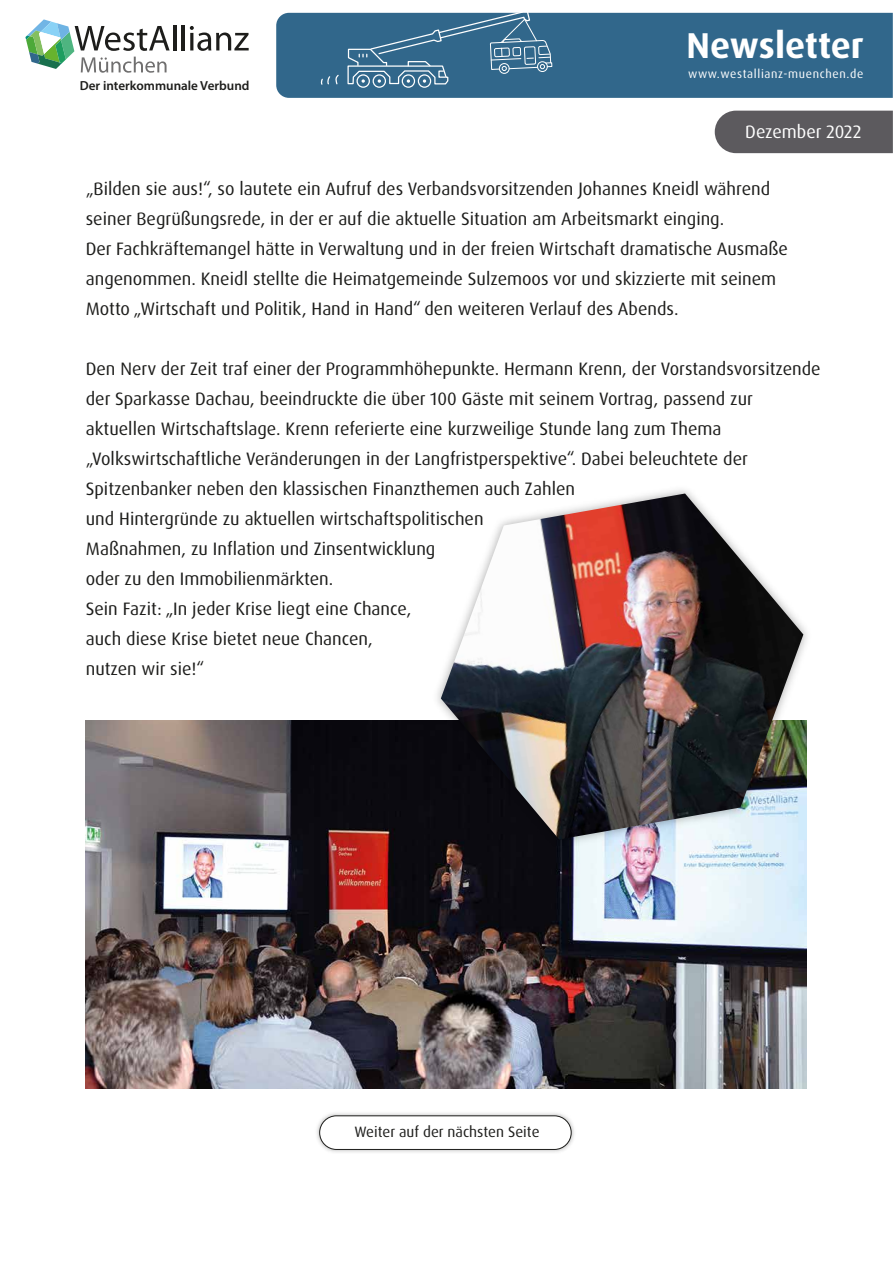
<style>
.page{position:relative;width:893px;height:1263px;background:#fff}
.page>*{position:absolute;margin:0;border:0;box-sizing:border-box;transform-origin:0 0}
.t1{font:700 36px "Dax Pro";color:#fff}
.t2{font:18px/30px "Dax Pro";color:#1d1d1b}
.t3{font:18px "Dax Pro";color:#fff}
.t4{font:15px "Dax Pro";color:#1d1d1b}
.t5{font:600 13.2px "Myriad Pro";color:#1d1d1b}
.t6{font:12px "Dax Pro";letter-spacing:.055em;color:#fff}
</style>
<div class="page">
<div style="left:276px;top:13px;width:617px;height:85px;background:#31678b"></div>
<div style="left:715px;top:111px;width:178px;height:42px;background:#5c5a5e"></div>
<hr style="left:173px;top:25px;width:3px;height:25px;background:#1d1d1b">
<hr style="left:182px;top:25px;width:3px;height:25px;background:#1d1d1b">
<svg style="left:190px;top:26px;width:59px;height:25px"></svg>
<svg style="left:25px;top:19px;width:145px;height:54px"></svg>
<img style="left:317px;top:1113px;width:257px;height:40px">
<div style="left:320px;top:1116px;width:251px;height:33px;background:#fff;border-radius:17px"></div>
<div style="left:319px;top:1115px;width:252px;height:34px;border:1px solid #1d1d1b;border-radius:17px"></div>
<img style="left:85px;top:721px;width:722px;height:367px">
<img style="left:428px;top:489px;width:379px;height:363px">
<img style="left:441px;top:493px;width:362px;height:346px">
<svg style="left:321px;top:74px;width:19px;height:12px"></svg>
<svg style="left:347px;top:12px;width:206px;height:86px;background:#467696"></svg>
<p class="t5" style="left:80px;top:77px;width:171px">Der interkommunale Verbund</p>
<h1 class="t1" style="left:687px;top:22px;width:179px">Newsletter</h1>
<p class="t6" style="left:688px;top:66px;width:177px">www.westallianz-muenchen.de</p>
<p class="t3" style="left:745px;top:120px;width:118px">Dezember 2022</p>
<p class="t2" style="left:86px;top:174px;width:704px">„Bilden sie aus!“, so lautete ein Aufruf des Verbandsvorsitzenden Johannes Kneidl während seiner Begrüßungsrede, in der er auf die aktuelle Situation am Arbeitsmarkt einging.<br>Der Fachkräftemangel hätte in Verwaltung und in der freien Wirtschaft dramatische Ausmaße angenommen. Kneidl stellte die Heimatgemeinde Sulzemoos vor und skizzierte mit seinem Motto „Wirtschaft und Politik, Hand in Hand“ den weiteren Verlauf des Abends.</p>
<p class="t2" style="left:86px;top:354px;width:736px">Den Nerv der Zeit traf einer der Programmhöhepunkte. Hermann Krenn, der Vorstandsvorsitzende der Sparkasse Dachau, beeindruckte die über 100 Gäste mit seinem Vortrag, passend zur aktuellen Wirtschaftslage. Krenn referierte eine kurzweilige Stunde lang zum Thema „Volkswirtschaftliche Veränderungen in der Langfristperspektive“. Dabei beleuchtete der Spitzenbanker neben den klassischen Finanzthemen auch Zahlen<br>und Hintergründe zu aktuellen wirtschaftspolitischen<br>Maßnahmen, zu Inflation und Zinsentwicklung<br>oder zu den Immobilienmärkten.<br>Sein Fazit: „In jeder Krise liegt eine Chance,<br>auch diese Krise bietet neue Chancen,<br>nutzen wir sie!“</p>
<p class="t4" style="left:354px;top:1122px;width:187px">Weiter auf der nächsten Seite</p>
</div>
